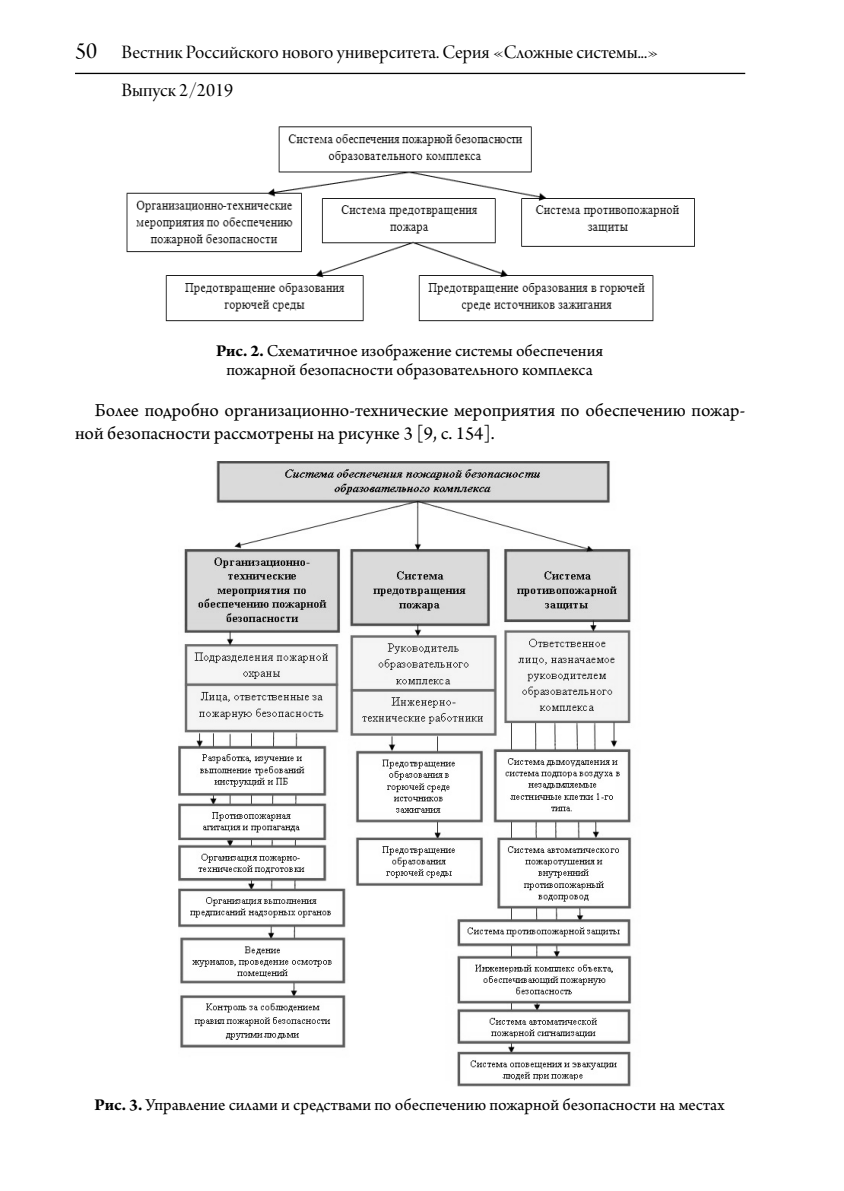
<style>
.page{position:relative;width:844px;height:1191px;background:#fff}
.page>*{position:absolute;margin:0;border:0;box-sizing:border-box;transform-origin:0 0}
.t1{font:20.12px/38.5px "Arno Pro Display";color:#000}
.t2{font:19.25px/22.8px "Arno Pro";color:#000}
.t3{font:17.5px/19.2px "Arno Pro";color:#000;text-align:center}
.s1{font-size:24.5px}
.s2{font-size:24.5px;color:#fff}
.s3{font-weight:700}
</style>
<div class="page">
<hr style="left:75px;top:73px;width:670px;height:1px;background:#000">
<img style="left:126px;top:126px;width:569px;height:196px">
<img style="left:178px;top:461px;width:454px;height:625px">
<p class="t1" style="left:75px;top:34px;width:585px"><span class="s1">50</span> Вестник Российского нового университета. Серия «Сложные системы...»<br><span class="s2">50</span> Выпуск 2/2019</p>
<p class="t3" style="left:216px;top:341px;width:388px"><span class="s3">Рис. 2.</span> Схематичное изображение системы обеспечения пожарной безопасности образовательного комплекса</p>
<p class="t2" style="left:75px;top:400px;width:671px;text-indent:20px">Более подробно организационно-технические мероприятия по обеспечению пожар&shy;ной безопасности рассмотрены на рисунке 3 [9, с. 154].</p>
<p class="t3" style="left:95px;top:1095px;width:631px"><span class="s3">Рис. 3.</span> Управление силами и средствами по обеспечению пожарной безопасности на местах</p>
</div>
